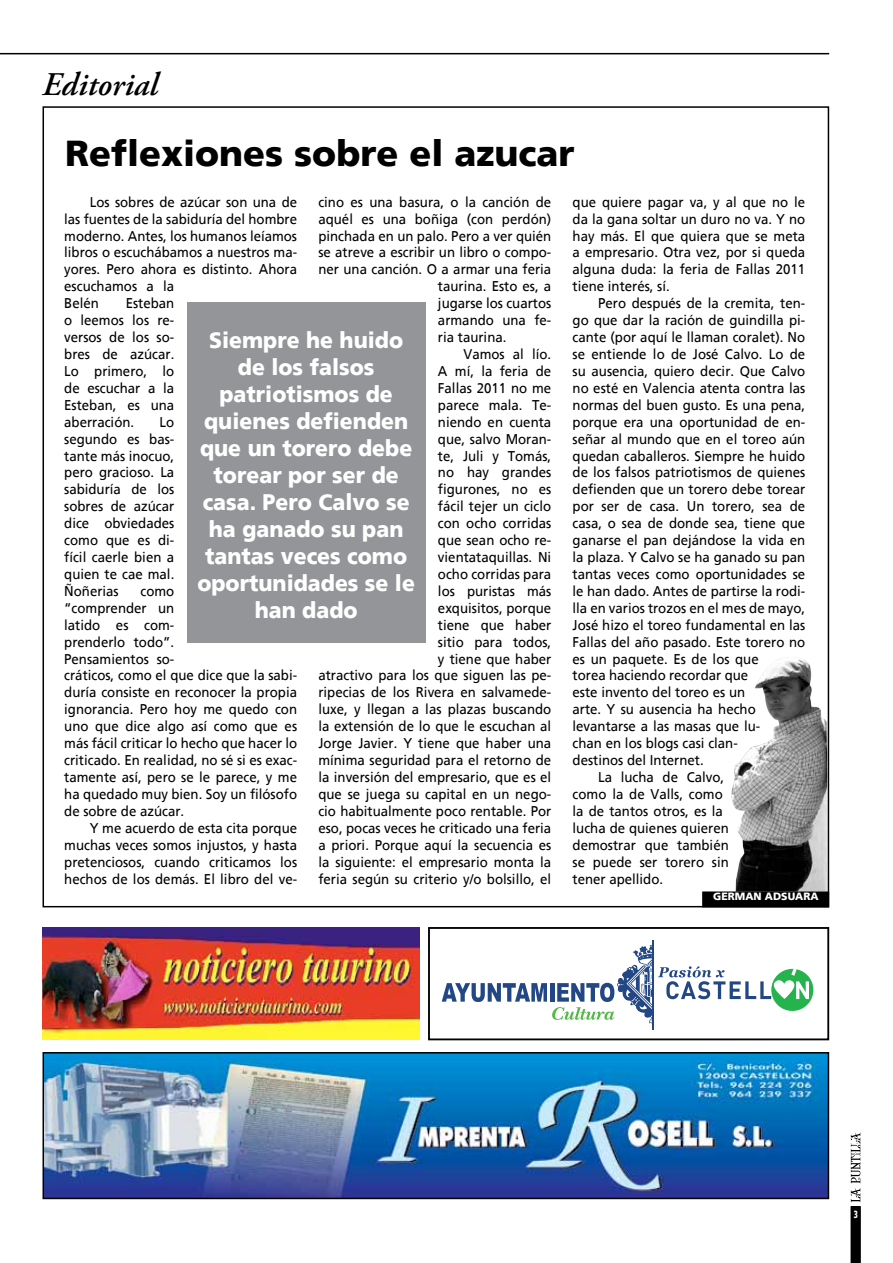
<style>
.page{position:relative;width:893px;height:1263px;background:#fff}
.page>*{position:absolute;margin:0;border:0;box-sizing:border-box;transform-origin:0 0}
.t1{font:900 36px "Frutiger";color:#000}
.t2{font:italic 600 33px "Adobe Garamond Pro";color:#000}
.t3{font:900 22.5px/27px "Frutiger";color:#fff;text-align:center;scale:.94 1}
.t4{font:14.1px/17px "Frutiger";color:#000;text-align:justify;scale:.94 1}
.t5{font:900 10.5px "Frutiger";color:#fff}
.t6{font:900 10.5px "Frutiger";color:#fff;scale:.65 1}
</style>
<div class="page">
<hr style="left:0;top:53px;width:829px;height:1px;background:#000">
<svg style="left:850px;top:1132px;width:11px;height:131px"></svg>
<img style="left:46px;top:1055px;width:780px;height:141px">
<div style="left:43px;top:1052px;width:786px;height:147px;border:2px solid #000"></div>
<img style="left:731px;top:657px;width:95px;height:234px">
<div style="left:703px;top:892px;width:125px;height:15px;background:#000"></div>
<div style="left:702px;top:891px;width:127px;height:16px;border:2px solid #000"></div>
<div style="left:187px;top:302px;width:238px;height:340px;background:#939598"></div>
<div style="left:428px;top:927px;width:401px;height:113px;border:2px solid #000"></div>
<img style="left:43px;top:927px;width:376px;height:113px">
<div style="left:771px;top:969px;width:42px;height:42px;background:#24b34d;border-radius:50%"></div>
<svg style="left:442px;top:945px;width:367px;height:79px"></svg>
<hr style="left:652px;top:940px;width:2px;height:89px;background:#224784">
<h2 class="t2" style="left:42px;top:65px;width:117px">Editorial</h2>
<h1 class="t1" style="left:65px;top:132px;width:511px">Reflexiones sobre el azucar</h1>
<p class="t4" style="left:64px;top:193px;width:249px;text-align:left;text-indent:26px">Los sobres de azúcar son una de las fuentes de la sabiduría del hombre moderno. Antes, los humanos leíamos libros o escuchábamos a nuestros ma&shy;yores. Pero ahora es distinto. Ahora escuchamos a la<br>Belén</p>
<p class="t4" style="left:318px;top:193px;width:249px">cino es una basura, o la canción de</p>
<p class="t4" style="left:318px;top:210px;width:249px">aquél es una boñiga (con perdón)</p>
<p class="t4" style="left:318px;top:227px;width:249px">pinchada en un palo. Pero a ver quién</p>
<p class="t4" style="left:318px;top:244px;width:249px">se atreve a escribir un libro o compo-</p>
<p class="t4" style="left:318px;top:261px;width:249px">ner una canción. O a armar una feria</p>
<p class="t4" style="left:438px;top:278px;width:122px">taurina. Esto es, a</p>
<p class="t4" style="left:438px;top:295px;width:122px">jugarse los cuartos</p>
<p class="t4" style="left:438px;top:312px;width:122px">armando una fe-</p>
<p class="t4" style="left:438px;top:329px;width:74px">ria taurina.</p>
<p class="t4" style="left:463px;top:346px;width:95px">Vamos al lío.</p>
<p class="t4" style="left:438px;top:362px;width:122px">A mí, la feria de</p>
<p class="t4" style="left:438px;top:379px;width:122px">Fallas 2011 no me</p>
<p class="t4" style="left:438px;top:396px;width:122px">parece mala. Te-</p>
<p class="t4" style="left:438px;top:413px;width:122px">niendo en cuenta</p>
<p class="t4" style="left:438px;top:430px;width:122px">que, salvo Moran-</p>
<p class="t4" style="left:438px;top:447px;width:122px">te, Juli y Tomás,</p>
<p class="t4" style="left:438px;top:464px;width:122px">no hay grandes</p>
<p class="t4" style="left:438px;top:481px;width:122px">figurones, no es</p>
<p class="t4" style="left:438px;top:498px;width:122px">fácil tejer un ciclo</p>
<p class="t4" style="left:438px;top:515px;width:122px">con ocho corridas</p>
<p class="t4" style="left:438px;top:532px;width:122px">que sean ocho re-</p>
<p class="t4" style="left:438px;top:549px;width:122px">vientataquillas. Ni</p>
<p class="t4" style="left:438px;top:565px;width:122px">ocho corridas para</p>
<p class="t4" style="left:438px;top:582px;width:122px">los puristas más</p>
<p class="t4" style="left:438px;top:599px;width:122px">exquisitos, porque</p>
<p class="t4" style="left:438px;top:616px;width:122px">tiene que haber</p>
<p class="t4" style="left:438px;top:633px;width:122px">sitio para todos,</p>
<p class="t4" style="left:438px;top:650px;width:122px">y tiene que haber</p>
<p class="t4" style="left:318px;top:667px;width:249px">atractivo para los que siguen las pe-</p>
<p class="t4" style="left:318px;top:684px;width:249px">ripecias de los Rivera en salvamede-</p>
<p class="t4" style="left:318px;top:701px;width:249px">luxe, y llegan a las plazas buscando</p>
<p class="t4" style="left:318px;top:718px;width:249px">la extensión de lo que le escuchan al</p>
<p class="t4" style="left:318px;top:735px;width:249px">Jorge Javier. Y tiene que haber una</p>
<p class="t4" style="left:318px;top:752px;width:249px">mínima seguridad para el retorno de</p>
<p class="t4" style="left:318px;top:769px;width:249px">la inversión del empresario, que es el</p>
<p class="t4" style="left:318px;top:785px;width:249px">que se juega su capital en un nego-</p>
<p class="t4" style="left:318px;top:802px;width:249px">cio habitualmente poco rentable. Por</p>
<p class="t4" style="left:318px;top:819px;width:249px">eso, pocas veces he criticado una feria</p>
<p class="t4" style="left:318px;top:836px;width:249px">a priori. Porque aquí la secuencia es</p>
<p class="t4" style="left:318px;top:853px;width:249px">la siguiente: el empresario monta la</p>
<p class="t4" style="left:318px;top:870px;width:249px">feria según su criterio y/o bolsillo, el</p>
<p class="t4" style="left:64px;top:295px;width:119px;text-indent:61px">Esteban o leemos los re&shy;versos de los so&shy;bres de azúcar.<br>Lo primero, lo de escuchar a la Esteban, es una aberración.</p>
<h3 class="t3" style="left:197px;top:326px;width:233px">Siempre he huido de los falsos patriotismos de quienes defienden que un torero debe torear por ser de casa. Pero Calvo se ha ganado su pan tantas veces como oportunidades se le han dado</h3>
<p class="t4" style="left:64px;top:413px;width:119px;text-indent:95px">Lo segundo es bas&shy;tante más inocuo, pero gracioso. La sabiduría de los sobres de azúcar dice obviedades como que es di&shy;fícil caerle bien a quien te cae mal.<br>Ñoñerias</p>
<p class="t4" style="left:64px;top:582px;width:249px;text-align:left;text-indent:76px">como<br>“comprender un<br>latido es com-<br>prenderlo todo”.<br>Pensamientos so-<br>cráticos, como el que dice que la sabi&shy;duría consiste en reconocer la propia ignorancia. Pero hoy me quedo con uno que dice algo así como que es más fácil criticar lo hecho que hacer lo criticado. En realidad, no sé si es exac&shy;tamente así, pero se le parece, y me ha quedado muy bien. Soy un filósofo de sobre de azúcar.</p>
<p class="t4" style="left:64px;top:819px;width:249px;text-indent:26px">Y me acuerdo de esta cita porque muchas veces somos injustos, y hasta pretenciosos, cuando criticamos los hechos de los demás. El libro del ve-</p>
<p class="t4" style="left:573px;top:193px;width:249px">que quiere pagar va, y al que no le da la gana soltar un duro no va. Y no hay más. El que quiera que se meta a empresario. Otra vez, por si queda alguna duda: la feria de Fallas 2011 tiene interés, sí.</p>
<p class="t4" style="left:598px;top:295px;width:222px">Pero después de la cremita, ten-</p>
<p class="t4" style="left:573px;top:312px;width:249px">go que dar la ración de guindilla pi-</p>
<p class="t4" style="left:573px;top:329px;width:249px">cante (por aquí le llaman coralet). No</p>
<p class="t4" style="left:573px;top:346px;width:249px">se entiende lo de José Calvo. Lo de</p>
<p class="t4" style="left:573px;top:362px;width:249px">su ausencia, quiero decir. Que Calvo</p>
<p class="t4" style="left:573px;top:379px;width:249px">no esté en Valencia atenta contra las</p>
<p class="t4" style="left:573px;top:396px;width:249px">normas del buen gusto. Es una pena,</p>
<p class="t4" style="left:573px;top:413px;width:249px">porque era una oportunidad de en-</p>
<p class="t4" style="left:573px;top:430px;width:249px">señar al mundo que en el toreo aún</p>
<p class="t4" style="left:573px;top:447px;width:249px">quedan caballeros. Siempre he huido</p>
<p class="t4" style="left:573px;top:464px;width:249px">de los falsos patriotismos de quienes</p>
<p class="t4" style="left:573px;top:481px;width:249px">defienden que un torero debe torear</p>
<p class="t4" style="left:573px;top:498px;width:249px">por ser de casa. Un torero, sea de</p>
<p class="t4" style="left:573px;top:515px;width:249px">casa, o sea de donde sea, tiene que</p>
<p class="t4" style="left:573px;top:532px;width:249px">ganarse el pan dejándose la vida en</p>
<p class="t4" style="left:573px;top:549px;width:249px">la plaza. Y Calvo se ha ganado su pan</p>
<p class="t4" style="left:573px;top:565px;width:249px">tantas veces como oportunidades se</p>
<p class="t4" style="left:573px;top:582px;width:249px">le han dado. Antes de partirse la rodi-</p>
<p class="t4" style="left:573px;top:599px;width:249px">lla en varios trozos en el mes de mayo,</p>
<p class="t4" style="left:573px;top:616px;width:249px">José hizo el toreo fundamental en las</p>
<p class="t4" style="left:573px;top:633px;width:249px">Fallas del año pasado. Este torero no</p>
<p class="t4" style="left:573px;top:650px;width:200px">es un paquete. Es de los que</p>
<p class="t4" style="left:573px;top:667px;width:188px">torea haciendo recordar que</p>
<p class="t4" style="left:573px;top:684px;width:185px">este invento del toreo es un</p>
<p class="t4" style="left:573px;top:701px;width:196px">arte. Y su ausencia ha hecho</p>
<p class="t4" style="left:573px;top:718px;width:201px">levantarse a las masas que lu-</p>
<p class="t4" style="left:573px;top:735px;width:177px">chan en los blogs casi clan-</p>
<p class="t4" style="left:573px;top:752px;width:141px">destinos del Internet.</p>
<p class="t4" style="left:598px;top:769px;width:136px">La lucha de Calvo,</p>
<p class="t4" style="left:573px;top:785px;width:161px">como la de Valls, como</p>
<p class="t4" style="left:573px;top:802px;width:161px">la de tantos otros, es la</p>
<p class="t4" style="left:573px;top:819px;width:168px">lucha de quienes quieren</p>
<p class="t4" style="left:573px;top:836px;width:168px">demostrar que también</p>
<p class="t4" style="left:573px;top:853px;width:168px">se puede ser torero sin</p>
<p class="t4" style="left:573px;top:870px;width:98px">tener apellido.</p>
<p class="t5" style="left:713px;top:889px;width:107px">GERMAN ADSUARA</p>
<p class="t6" style="left:854px;top:1207px;width:8px">3</p>
</div>
